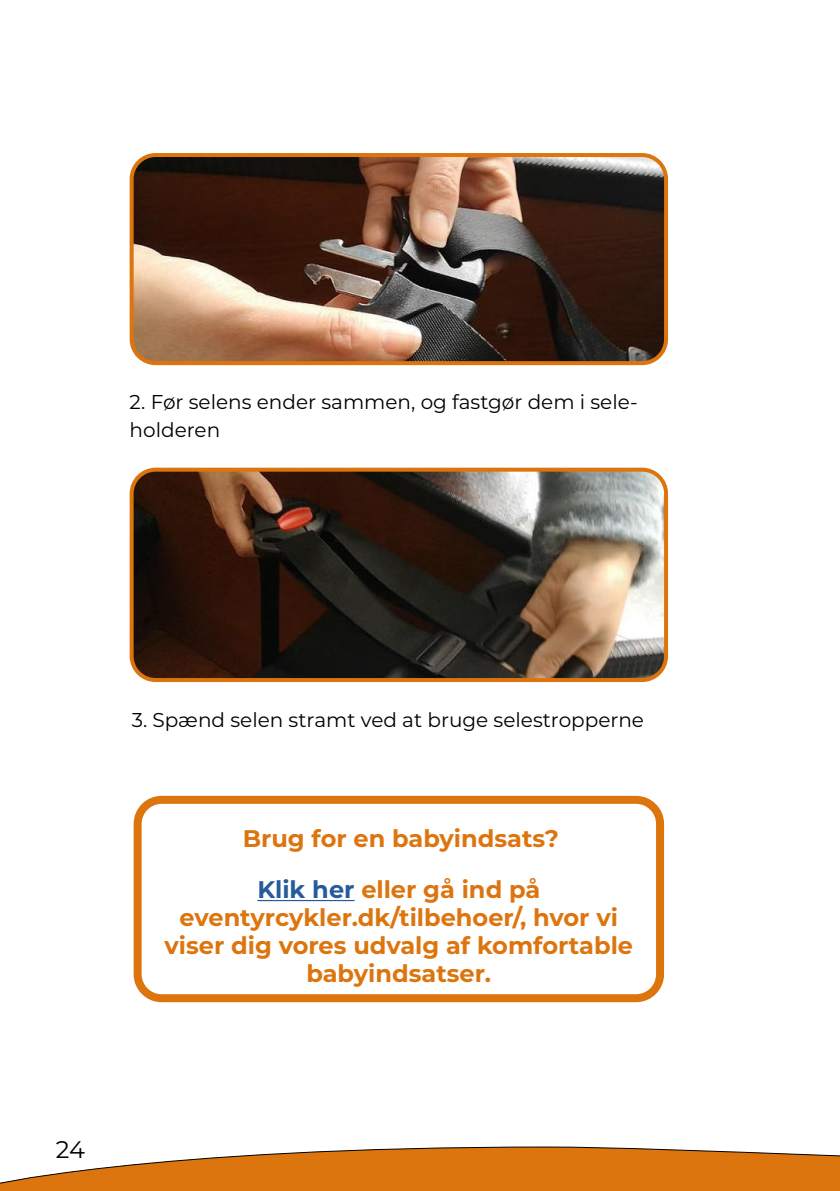
<style>
.page{position:relative;width:840px;height:1191px;background:#fff}
.page>*{position:absolute;margin:0;border:0;box-sizing:border-box;transform-origin:0 0}
.t1{font:700 24px/28px "Montserrat";color:#dd750f;text-align:center}
.t2{font:24px "Montserrat";color:#000}
.t3{font:20px/28px "Montserrat";color:#000}
.s1{color:#265b9b}
</style>
<div class="page">
<svg style="left:0;top:1146px;width:839px;height:45px"></svg>
<img style="left:134px;top:156px;width:531px;height:207px">
<div style="left:129px;top:153px;width:538px;height:212px;border:4px solid #dd750f;border-radius:24px"></div>
<img style="left:134px;top:472px;width:531px;height:207px">
<div style="left:129px;top:467px;width:538px;height:215px;border:4px solid #dd750f;border-radius:24px"></div>
<div style="left:133px;top:796px;width:530px;height:206px;border:8px solid #dd750f;border-radius:24px"></div>
<hr style="left:257px;top:900px;width:97px;height:1px;background:#265b9b">
<p class="t3" style="left:129px;top:389px;width:509px">2. Før selens ender sammen, og fastgør dem i sele&shy;holderen</p>
<p class="t3" style="left:132px;top:706px;width:513px">3. Spænd selen stramt ved at bruge selestropperne</p>
<p class="t1" style="left:242px;top:814px;width:318px;line-height:50.8px">Brug for en babyindsats?<br><span class="s1">Klik her</span> eller gå ind på</p>
<p class="t1" style="left:164px;top:904px;width:469px">eventyrcykler.dk/tilbehoer/, hvor vi viser dig vores udvalg af komfortable babyindsatser.</p>
<p class="t2" style="left:56px;top:1137px;width:30px">24</p>
</div>
